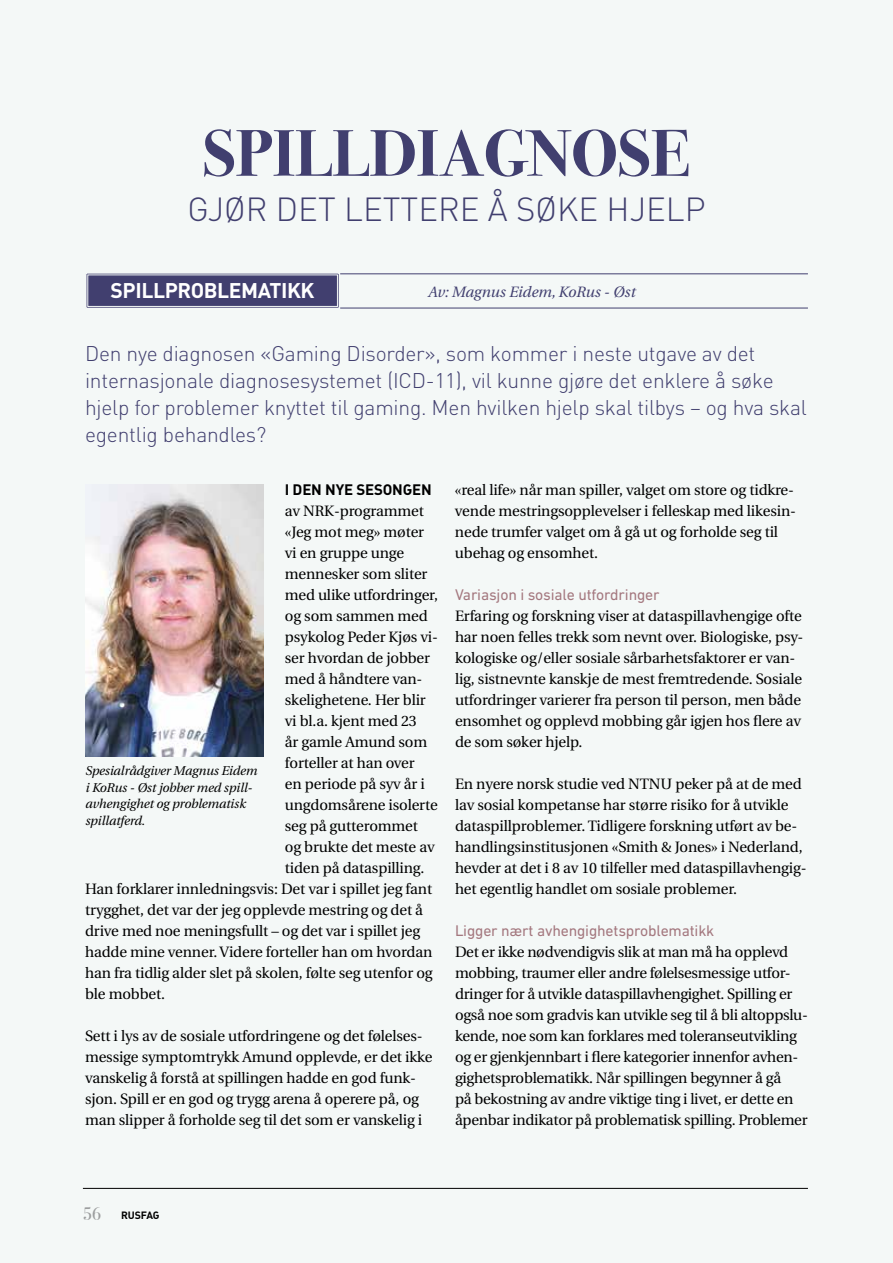
<style>
.page{position:relative;width:893px;height:1263px;background:#f4f8f7}
.page>*{position:absolute;margin:0;border:0;box-sizing:border-box;transform-origin:0 0}
.t1{font:66px "Bodoni Svty Two ITCTT Bold";color:#413f6f}
.t2{font:300 33px "DIN";color:#413f6f}
.t3{font:300 21px/27px "DIN";letter-spacing:-.01em;color:#413f6f}
.t4{font:700 21px "DIN";letter-spacing:-.02em;color:#fff}
.t5{font:15.75px "DIN Next LT Pro";letter-spacing:-.01em;color:#a4787f}
.t6{font:15px/21px "Utopia";letter-spacing:-.01em;color:#000}
.t7{font:italic 15px "Utopia";color:#413f6f}
.t8{font:15px "DIN Bold Alternate";letter-spacing:-.01em;color:#000}
.t9{font:italic 12.75px/16.5px "Utopia";letter-spacing:-.01em;color:#000}
.t10{font:10.5px "DIN Bold Alternate";letter-spacing:-.01em;color:#000}
.s1{font-family:"Bodoni Svty Two ITCTT Book";font-size:18px;color:#9c9e9f}
</style>
<div class="page">
<hr style="left:85px;top:274px;width:723px;height:1px;background:#413f6f">
<hr style="left:85px;top:308px;width:723px;height:1px;background:#413f6f">
<svg style="left:85px;top:273px;width:256px;height:36px;background:#53527d"></svg>
<div style="left:88px;top:275px;width:250px;height:32px;border:1px solid #f4f8f7"></div>
<img style="left:85px;top:485px;width:179px;height:272px">
<hr style="left:83px;top:1188px;width:725px;height:1px;background:#000">
<h1 class="t1" style="left:203px;top:99px;width:489px">SPILLDIAGNOSE</h1>
<h2 class="t2" style="left:187px;top:189px;width:520px">GJØR DET LETTERE Å SØKE HJELP</h2>
<h3 class="t4" style="left:111px;top:277px;width:205px">SPILLPROBLEMATIKK</h3>
<p class="t7" style="left:428px;top:283px;width:209px">Av: Magnus Eidem, KoRus - Øst</p>
<p class="t3" style="left:85px;top:340px;width:723px">Den nye diagnosen «Gaming Disorder», som kommer i neste utgave av det internasjonale diagnosesystemet (ICD-11), vil kunne gjøre det enklere å søke hjelp for problemer knyttet til gaming. Men hvilken hjelp skal tilbys – og hva skal egentlig behandles?</p>
<p class="t8" style="left:285px;top:480px;width:148px">I DEN NYE SESONGEN</p>
<p class="t6" style="left:285px;top:501px;width:140px">av NRK-programmet</p>
<p class="t6" style="left:285px;top:522px;width:141px">«Jeg mot meg» møter</p>
<p class="t6" style="left:285px;top:543px;width:121px">vi en gruppe unge</p>
<p class="t6" style="left:285px;top:564px;width:144px">mennesker som sliter</p>
<p class="t6" style="left:285px;top:585px;width:155px">med ulike utfordringer,</p>
<p class="t6" style="left:285px;top:606px;width:144px">og som sammen med</p>
<p class="t6" style="left:285px;top:627px;width:155px">psykolog Peder Kjøs vi-</p>
<p class="t6" style="left:285px;top:648px;width:147px">ser hvordan de jobber</p>
<p class="t6" style="left:285px;top:669px;width:139px">med å håndtere van-</p>
<p class="t6" style="left:285px;top:690px;width:142px">skelighetene. Her blir</p>
<p class="t6" style="left:285px;top:711px;width:134px">vi bl.a. kjent med 23</p>
<p class="t6" style="left:285px;top:732px;width:144px">år gamle Amund som</p>
<p class="t6" style="left:285px;top:753px;width:131px">forteller at han over</p>
<p class="t6" style="left:285px;top:774px;width:141px">en periode på syv år i</p>
<p class="t6" style="left:285px;top:795px;width:154px">ungdomsårene isolerte</p>
<p class="t6" style="left:285px;top:816px;width:135px">seg på gutterommet</p>
<p class="t6" style="left:285px;top:837px;width:151px">og brukte det meste av</p>
<p class="t6" style="left:285px;top:858px;width:141px">tiden på dataspilling.</p>
<p class="t6" style="left:85px;top:879px;width:349px">Han forklarer innledningsvis: Det var i spillet jeg fant</p>
<p class="t6" style="left:85px;top:900px;width:340px">trygghet, det var der jeg opplevde mestring og det å</p>
<p class="t6" style="left:85px;top:921px;width:337px">drive med noe meningsfullt – og det var i spillet jeg</p>
<p class="t6" style="left:85px;top:942px;width:349px">hadde mine venner. Videre forteller han om hvordan</p>
<p class="t6" style="left:85px;top:963px;width:349px">han fra tidlig alder slet på skolen, følte seg utenfor og</p>
<p class="t6" style="left:85px;top:984px;width:82px">ble mobbet.</p>
<p class="t6" style="left:85px;top:1026px;width:349px">Sett i lys av de sosiale utfordringene og det følelses&shy;messige symptomtrykk Amund opplevde, er det ikke vanskelig å forstå at spillingen hadde en god funk&shy;sjon. Spill er en god og trygg arena å operere på, og man slipper å forholde seg til det som er vanskelig i</p>
<p class="t9" style="left:85px;top:763px;width:173px">Spesialrådgiver Magnus Eidem i KoRus - Øst jobber med spill&shy;avhengighet og problematisk spillatferd.</p>
<p class="t6" style="left:455px;top:480px;width:343px">«real life» når man spiller, valget om store og tidkre&shy;vende mestringsopplevelser i felleskap med likesin&shy;nede trumfer valget om å gå ut og forholde seg til ubehag og ensomhet.</p>
<p class="t5" style="left:455px;top:586px;width:206px">Variasjon i sosiale utfordringer</p>
<p class="t6" style="left:455px;top:606px;width:350px">Erfaring og forskning viser at dataspillavhengige ofte har noen felles trekk som nevnt over. Biologiske, psy&shy;kologiske og/eller sosiale sårbarhetsfaktorer er van&shy;lig, sistnevnte kanskje de mest fremtredende. Sosiale utfordringer varierer fra person til person, men både ensomhet og opplevd mobbing går igjen hos flere av de som søker hjelp.</p>
<p class="t6" style="left:455px;top:774px;width:353px">En nyere norsk studie ved NTNU peker på at de med lav sosial kompetanse har større risiko for å utvikle dataspillproblemer. Tidligere forskning utført av be&shy;handlingsinstitusjonen «Smith &amp; Jones» i Nederland, hevder at det i 8 av 10 tilfeller med dataspillavhengig&shy;het egentlig handlet om sosiale problemer.</p>
<p class="t5" style="left:455px;top:922px;width:261px">Ligger nært avhengighetsproblematikk</p>
<p class="t6" style="left:455px;top:942px;width:354px">Det er ikke nødvendigvis slik at man må ha opplevd mobbing, traumer eller andre følelsesmessige utfor&shy;dringer for å utvikle dataspillavhengighet. Spilling er også noe som gradvis kan utvikle seg til å bli altoppslu&shy;kende, noe som kan forklares med toleranseutvikling og er gjenkjennbart i flere kategorier innenfor avhen&shy;gighetsproblematikk. Når spillingen begynner å gå<br>på bekostning av andre viktige ting i livet, er dette en åpenbar indikator på problematisk spilling. Problemer</p>
<p class="t10" style="left:83px;top:1208px;width:78px"><span class="s1">56</span> RUSFAG</p>
</div>
